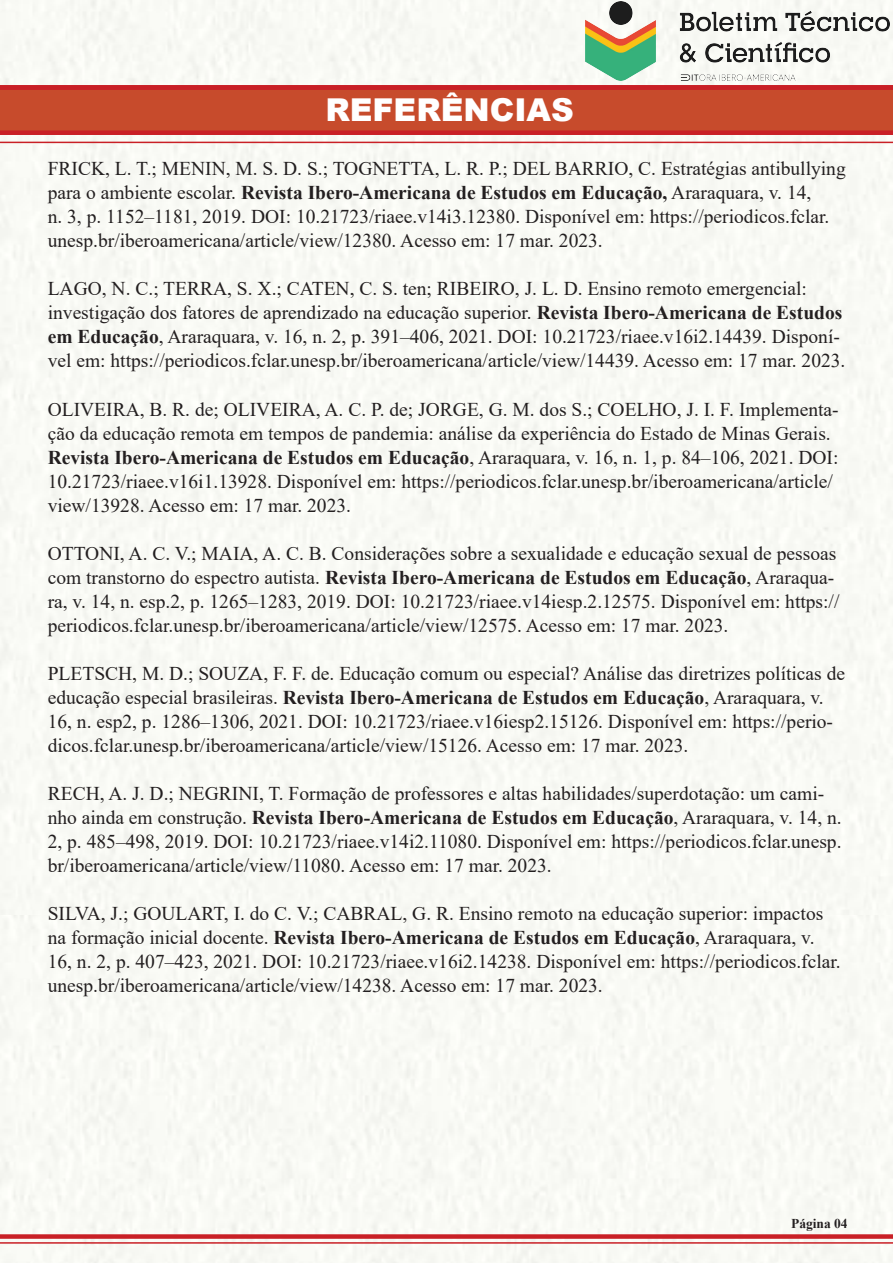
<style>
.page{position:relative;width:893px;height:1263px;background:#fff}
.page>*{position:absolute;margin:0;border:0;box-sizing:border-box;transform-origin:0 0}
.t1{font:900 31.5px "Arial";color:#fff}
.t2{font:19.5px/24px "Times New Roman";color:#231f20}
.t3{font:700 13.5px "Times New Roman";color:#231f20}
.s1{font-family:"Times New Roman PSMT2"}
.s2{font-weight:700}
</style>
<div class="page">
<div style="left:0;top:0;width:893px;height:915px;background:#f9faf5"></div>
<div style="left:0;top:1234px;width:893px;height:5px;background:#c92026"></div>
<hr style="left:0;top:1242px;width:893px;height:2px;background:#c92026">
<svg style="left:0;top:83px;width:893px;height:54px;background:#cb553b"></svg>
<div style="left:0;top:85px;width:893px;height:5px;background:#c92026"></div>
<hr style="left:0;top:142px;width:893px;height:1px;background:#c92026">
<img style="left:585px;top:2px;width:304px;height:78px">
<p class="t1" style="left:325px;top:86px;width:250px">REFERÊNCIAS</p>
<p class="t2" style="left:48px;top:156px;width:799px">FRICK, L. T.; MENIN, M. S. D. S.; TOGNETTA, L. R. P.; DEL BARRIO, C. Estratégias antibullying <span class="s1">para o ambiente escolar.</span> <span class="s2">Revista Ibero-Americana de Estudos em Educação,</span> <span class="s1">Araraquara, v. 14,<br></span>n. 3, p. 1152–1181, 2019. DOI: 10.21723/riaee.v14i3.12380. Disponível em: https://periodicos.fclar. unesp.br/iberoamericana/article/view/12380. Acesso em: 17 mar. 2023.</p>
<p class="t2" style="left:48px;top:276px;width:799px">LAGO, N. C.; TERRA, S. X.; CATEN, C. S. ten; RIBEIRO, J. L. D. Ensino remoto emergencial: investigação dos fatores de aprendizado na educação superior. <span class="s2">Revista Ibero-Americana de Estudos em Educação</span>, Araraquara, v. 16, n. 2, p. 391–406, 2021. DOI: 10.21723/riaee.v16i2.14439. Disponí&shy;vel em: https://periodicos.fclar.unesp.br/iberoamericana/article/view/14439. Acesso em: 17 mar. 2023.</p>
<p class="t2" style="left:48px;top:396px;width:792px">OLIVEIRA, B. R. de; OLIVEIRA, A. C. P. de; JORGE, G. M. dos S.; COELHO, J. I. F. Implementa&shy;ção da educação remota em tempos de pandemia: análise da experiência do Estado de Minas Gerais.<br><span class="s2">Revista Ibero-Americana de Estudos em Educação</span>, Araraquara, v. 16, n. 1, p. 84–106, 2021. DOI:<br>10.21723/riaee.v16i1.13928. Disponível em: https://periodicos.fclar.unesp.br/iberoamericana/article/ view/13928. Acesso em: 17 mar. 2023.</p>
<p class="t2" style="left:48px;top:540px;width:793px">OTTONI, A. C. V.; MAIA, A. C. B. Considerações sobre a sexualidade e educação sexual de pessoas <span class="s1">com transtorno do espectro autista.</span> <span class="s2">Revista Ibero-Americana de Estudos em Educação</span><span class="s1">, Araraqua&shy;</span>ra, v. 14, n. esp.2, p. 1265–1283, 2019. DOI: 10.21723/riaee.v14iesp.2.12575. Disponível em: https:// periodicos.fclar.unesp.br/iberoamericana/article/view/12575. Acesso em: 17 mar. 2023.</p>
<p class="t2" style="left:48px;top:660px;width:799px">PLETSCH, M. D.; SOUZA, F. F. de. Educação comum ou especial? Análise das diretrizes políticas de <span class="s1">educação especial brasileiras.</span> <span class="s2">Revista Ibero-Americana de Estudos em Educação</span><span class="s1">, Araraquara, v.<br></span>16, n. esp2, p. 1286–1306, 2021. DOI: 10.21723/riaee.v16iesp2.15126. Disponível em: https://perio&shy;dicos.fclar.unesp.br/iberoamericana/article/view/15126. Acesso em: 17 mar. 2023.</p>
<p class="t2" style="left:48px;top:780px;width:795px">RECH, A. J. D.; NEGRINI, T. Formação de professores e altas habilidades/superdotação: um cami&shy;<span class="s1">nho ainda em construção.</span> <span class="s2">Revista Ibero-Americana de Estudos em Educação</span><span class="s1">, Araraquara, v. 14, n.<br></span>2, p. 485–498, 2019. DOI: 10.21723/riaee.v14i2.11080. Disponível em: https://periodicos.fclar.unesp. br/iberoamericana/article/view/11080. Acesso em: 17 mar. 2023.</p>
<p class="t2" style="left:48px;top:900px;width:794px">SILVA, J.; GOULART, I. do C. V.; CABRAL, G. R. Ensino remoto na educação superior: impactos na formação inicial docente. <span class="s2">Revista Ibero-Americana de Estudos em Educação</span><span class="s1">, Araraquara, v.<br></span>16, n. 2, p. 407–423, 2021. DOI: 10.21723/riaee.v16i2.14238. Disponível em: https://periodicos.fclar. unesp.br/iberoamericana/article/view/14238. Acesso em: 17 mar. 2023.</p>
<p class="t3" style="left:791px;top:1213px;width:58px">Página 04</p>
</div>
